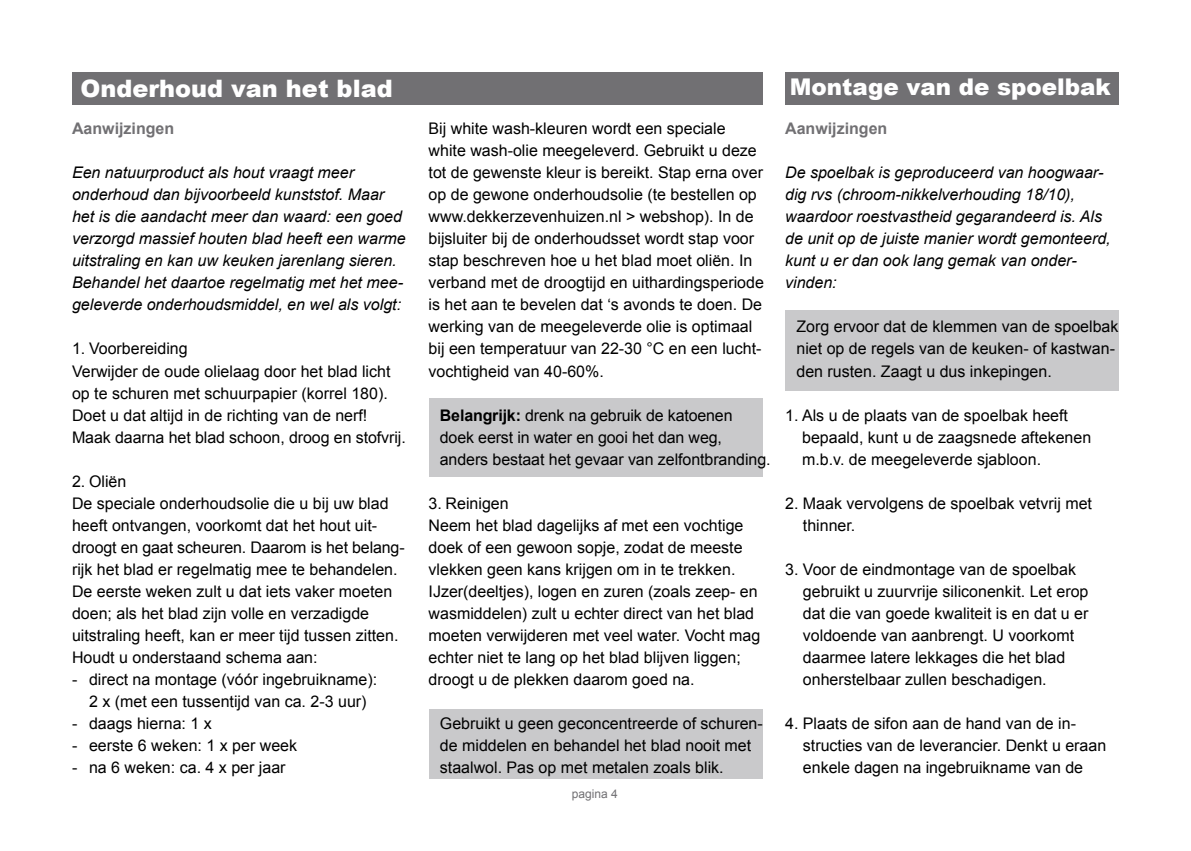
<style>
.page{position:relative;width:1191px;height:851px;background:#fff}
.page>*{position:absolute;margin:0;border:0;box-sizing:border-box;transform-origin:0 0}
.t1{font:900 24px "Arial";color:#fff}
.t2{font:900 23px "Arial";color:#fff}
.t3{font:16px/22px "Arial";color:#000}
.t4{font:italic 16px/22px "Arial";color:#000}
.t5{font:700 16px "Arial";color:#717073}
.t6{font:12px "Arial";color:#717073}
.s1{font-weight:700}
</style>
<div class="page">
<div style="left:785px;top:310px;width:334px;height:81px;background:#c9c9cb"></div>
<div style="left:429px;top:709px;width:334px;height:69px;background:#c9c9cb"></div>
<div style="left:429px;top:398px;width:334px;height:78px;background:#c9c9cb"></div>
<div style="left:72px;top:72px;width:690px;height:32px;background:#717073"></div>
<div style="left:785px;top:72px;width:334px;height:32px;background:#717073"></div>
<h1 class="t1" style="left:81px;top:71px;width:314px">Onderhoud van het blad</h1>
<h2 class="t2" style="left:789px;top:70px;width:323px">Montage van de spoelbak</h2>
<p class="t5" style="left:72px;top:118px;width:104px">Aanwijzingen</p>
<p class="t4" style="left:72px;top:162px;width:335px">Een natuurproduct als hout vraagt meer onderhoud dan bijvoorbeeld kunststof. Maar het is die aandacht meer dan waard: een goed verzorgd massief houten blad heeft een warme uitstraling en kan uw keuken jarenlang sieren.<br>Behandel het daartoe regelmatig met het mee&shy;geleverde onderhoudsmiddel, en wel als volgt:</p>
<p class="t3" style="left:72px;top:338px;width:335px">1. Voorbereiding<br>Verwijder de oude olielaag door het blad licht op te schuren met schuurpapier (korrel 180).<br>Doet u dat altijd in de richting van de nerf!<br>Maak daarna het blad schoon, droog en stofvrij.</p>
<p class="t3" style="left:72px;top:470px;width:334px">2. Oliën<br>De speciale onderhoudsolie die u bij uw blad heeft ontvangen, voorkomt dat het hout uit&shy;droogt en gaat scheuren. Daarom is het belang&shy;rijk het blad er regelmatig mee te behandelen.<br>De eerste weken zult u dat iets vaker moeten doen; als het blad zijn volle en verzadigde uitstraling heeft, kan er meer tijd tussen zitten.<br>Houdt u onderstaand schema aan:</p>
<p class="t3" style="left:72px;top:668px;width:307px;text-align:center">- direct na montage (vóór ingebruikname):<br>2 x (met een tussentijd van ca. 2-3 uur)</p>
<p class="t3" style="left:72px;top:712px;width:141px">- daags hierna: 1 x</p>
<p class="t3" style="left:72px;top:734px;width:227px">- eerste 6 weken: 1 x per week</p>
<p class="t3" style="left:72px;top:756px;width:215px">- na 6 weken: ca. 4 x per jaar</p>
<p class="t3" style="left:428px;top:118px;width:337px">Bij white wash-kleuren wordt een speciale white wash-olie meegeleverd. Gebruikt u deze tot de gewenste kleur is bereikt. Stap erna over op de gewone onderhoudsolie (te bestellen op www.dekkerzevenhuizen.nl &gt; webshop). In de bijsluiter bij de onderhoudsset wordt stap voor stap beschreven hoe u het blad moet oliën. In verband met de droogtijd en uithardingsperiode is het aan te bevelen dat ‘s avonds te doen. De werking van de meegeleverde olie is optimaal bij een temperatuur van 22-30 °C en een lucht&shy;vochtigheid van 40-60%.</p>
<p class="t3" style="left:440px;top:404px;width:332px"><span class="s1">Belangrijk:</span> drenk na gebruik de katoenen doek eerst in water en gooi het dan weg, anders bestaat het gevaar van zelfontbranding.</p>
<p class="t3" style="left:428px;top:492px;width:333px">3. Reinigen<br>Neem het blad dagelijks af met een vochtige doek of een gewoon sopje, zodat de meeste vlekken geen kans krijgen om in te trekken.<br>IJzer(deeltjes), logen en zuren (zoals zeep- en wasmiddelen) zult u echter direct van het blad moeten verwijderen met veel water. Vocht mag echter niet te lang op het blad blijven liggen; droogt u de plekken daarom goed na.</p>
<p class="t3" style="left:440px;top:712px;width:324px">Gebruikt u geen geconcentreerde of schuren&shy;de middelen en behandel het blad nooit met staalwol. Pas op met metalen zoals blik.</p>
<p class="t6" style="left:572px;top:785px;width:48px">pagina 4</p>
<p class="t5" style="left:785px;top:118px;width:104px">Aanwijzingen</p>
<p class="t4" style="left:785px;top:162px;width:327px">De spoelbak is geproduceerd van hoogwaar&shy;dig rvs (chroom-nikkelverhouding 18/10), waardoor roestvastheid gegarandeerd is. Als de unit op de juiste manier wordt gemonteerd, kunt u er dan ook lang gemak van onder&shy;vinden:</p>
<p class="t3" style="left:796px;top:316px;width:323px">Zorg ervoor dat de klemmen van de spoelbak niet op de regels van de keuken- of kastwan&shy;den rusten. Zaagt u dus inkepingen.</p>
<p class="t3" style="left:802px;top:404px;width:291px;text-indent:-17px">1. Als u de plaats van de spoelbak heeft bepaald, kunt u de zaagsnede aftekenen m.b.v. de meegeleverde sjabloon.</p>
<p class="t3" style="left:803px;top:492px;width:290px;text-indent:-18px">2. Maak vervolgens de spoelbak vetvrij met thinner.</p>
<p class="t3" style="left:803px;top:558px;width:287px;text-indent:-18px">3. Voor de eindmontage van de spoelbak gebruikt u zuurvrije siliconenkit. Let erop dat die van goede kwaliteit is en dat u er voldoende van aanbrengt. U voorkomt daarmee latere lekkages die het blad onherstelbaar zullen beschadigen.</p>
<p class="t3" style="left:803px;top:712px;width:305px;text-indent:-18px">4. Plaats de sifon aan de hand van de in&shy;structies van de leverancier. Denkt u eraan enkele dagen na ingebruikname van de</p>
</div>
